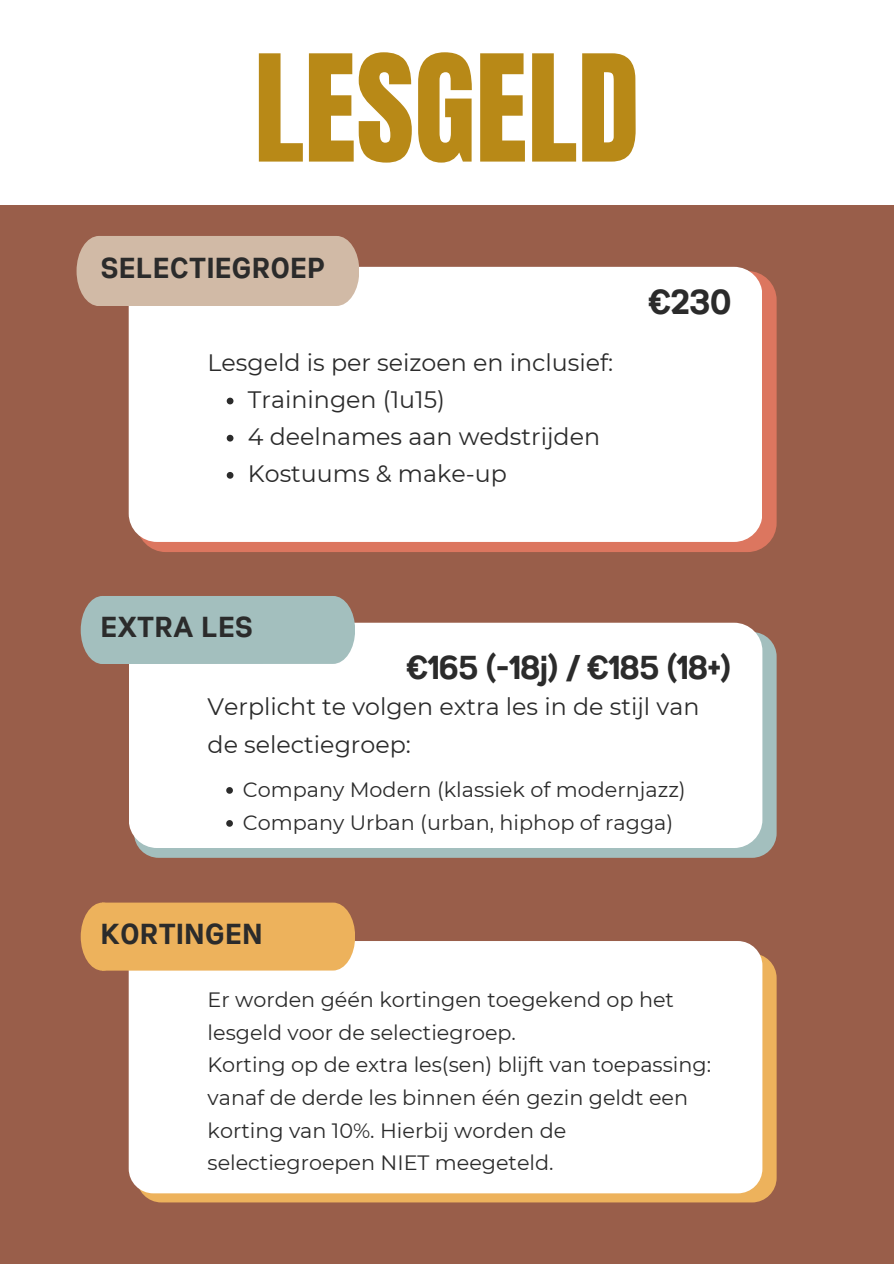
<style>
.page{position:relative;width:894px;height:1264px;background:#fff}
.page>*{position:absolute;margin:0;border:0;box-sizing:border-box;transform-origin:0 0}
.t1{font:126px "Anton";color:#b88917}
.t2{font:700 34.65px "Gabriel Sans Cond";color:#2b2b2b}
.t3{font:700 33.15px "Gabriel Sans Cond";color:#2b2b2b}
.t4{font:700 28.8px "Gabriel Sans Cond";letter-spacing:.045em;color:#2b2b2b}
.t5{font:23.7px/37.8px "Montserrat";color:#2b2b2b}
.t6{font:20.7px/32.7px "Montserrat";color:#2b2b2b}
</style>
<div class="page">
<div style="left:0;top:205px;width:893px;height:1058px;background:#995e4a"></div>
<div style="left:137px;top:271px;width:639px;height:281px;background:#dc765f;border-radius:29px"></div>
<div style="left:129px;top:267px;width:632px;height:275px;background:#fff;border-radius:28px"></div>
<div style="left:76px;top:236px;width:283px;height:70px;background:#d1baa6"></div>
<div style="left:134px;top:632px;width:642px;height:225px;background:#a3bfbe;border-radius:25px"></div>
<div style="left:129px;top:622px;width:633px;height:226px;background:#fff;border-radius:28px"></div>
<div style="left:81px;top:596px;width:274px;height:68px;background:#a3bfbe"></div>
<div style="left:137px;top:953px;width:639px;height:249px;background:#edb25c;border-radius:25px"></div>
<div style="left:129px;top:941px;width:633px;height:252px;background:#fff;border-radius:25px"></div>
<div style="left:81px;top:902px;width:274px;height:68px;background:#edb25c"></div>
<svg style="left:227px;top:397px;width:6px;height:7px"></svg>
<svg style="left:227px;top:435px;width:6px;height:6px"></svg>
<svg style="left:227px;top:472px;width:6px;height:6px"></svg>
<svg style="left:226px;top:787px;width:7px;height:6px"></svg>
<svg style="left:226px;top:820px;width:7px;height:6px"></svg>
<p class="t1" style="left:254px;top:18px;width:387px">LESGELD</p>
<h1 class="t4" style="left:102px;top:255px;width:225px">SELECTIEGROEP</h1>
<h3 class="t5" style="left:207px;top:343px;width:407px">Lesgeld is per seizoen en inclusief:</h3>
<h2 class="t5" style="left:248px;top:380px;width:198px">Trainingen (1u15)</h2>
<h4 class="t5" style="left:248px;top:417px;width:353px">4 deelnames aan wedstrijden</h4>
<p class="t5" style="left:248px;top:454px;width:260px">Kostuums &amp; make-up</p>
<p class="t2" style="left:649px;top:287px;width:84px">€230</p>
<p class="t4" style="left:102px;top:614px;width:153px">EXTRA LES</p>
<p class="t3" style="left:408px;top:652px;width:326px">€165 (-18j) / €185 (18+)</p>
<h3 class="t5" style="left:207px;top:688px;width:493px">Verplicht te volgen extra les in de stijl van de selectiegroep:</h3>
<h2 class="t6" style="left:243px;top:773px;width:444px">Company Modern (klassiek of modernjazz)</h2>
<h4 class="t6" style="left:243px;top:806px;width:432px">Company Urban (urban, hiphop of ragga)</h4>
<p class="t4" style="left:102px;top:921px;width:162px">KORTINGEN</p>
<h3 class="t6" style="left:207px;top:983px;width:468px">Er worden géén kortingen toegekend op het lesgeld voor de selectiegroep.</h3>
<p class="t6" style="left:207px;top:1048px;width:505px">Korting op de extra les(sen) blijft van toepassing: vanaf de derde les binnen één gezin geldt een korting van 10%. Hierbij worden de selectiegroepen NIET meegeteld.</p>
</div>
